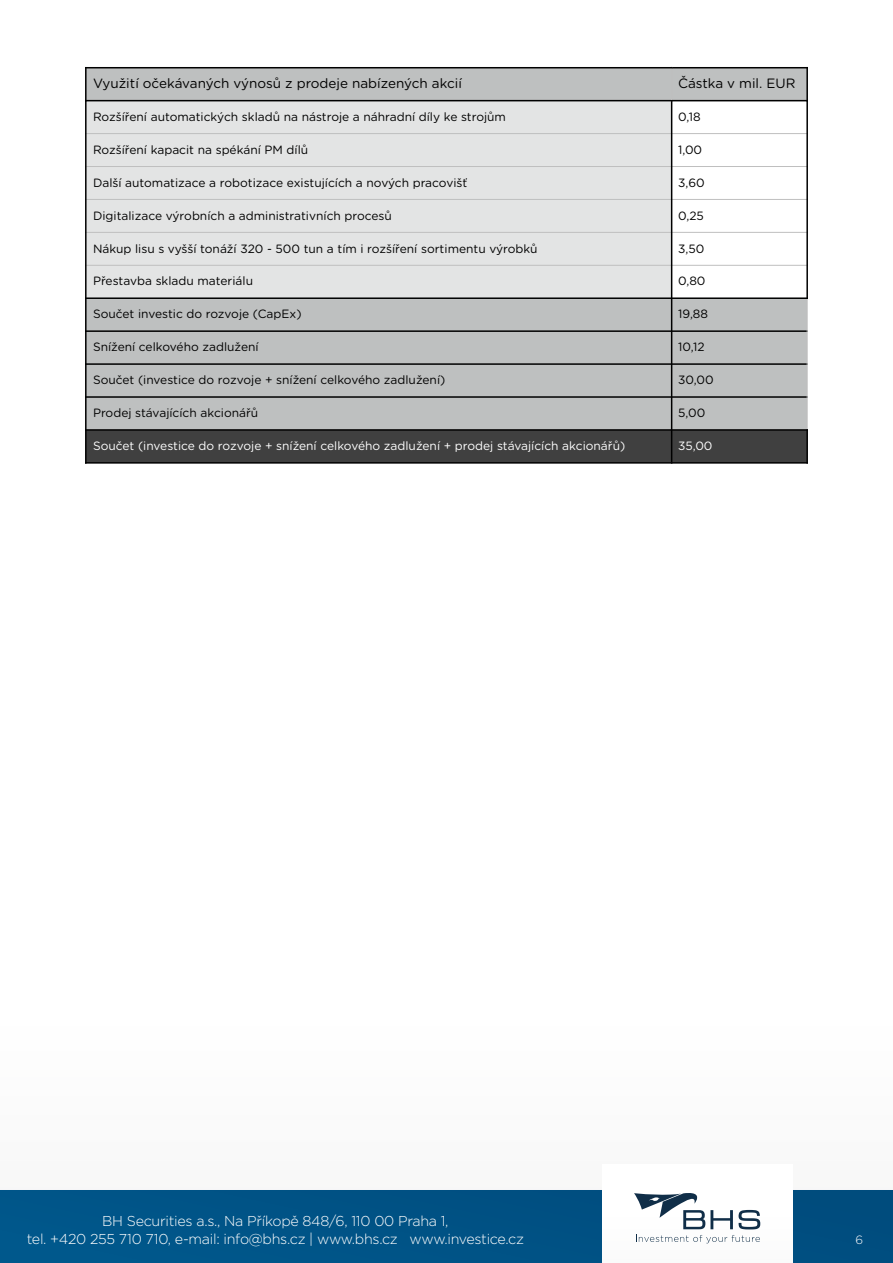
<style>
.page{position:relative;width:893px;height:1263px;background:#fff}
.page>*{position:absolute;margin:0;border:0;box-sizing:border-box;transform-origin:0 0}
.t1{font:300 14.25px/17.1px "Gotham";letter-spacing:-.02em;color:#fff;text-align:center}
.t2{font:13.5px "Gotham Rounded";color:#000}
.t3{font:12px "Gotham Rounded";color:#000}
.t4{font:12px "Gotham Rounded";color:#fff}
.t5{font:300 12px "Gotham";color:#fff}
</style>
<div class="page">
<div style="left:0;top:958px;width:893px;height:305px;background:#fafafa"></div>
<div style="left:0;top:1190px;width:893px;height:73px;background:#005386"></div>
<div style="left:602px;top:1165px;width:190px;height:98px;background:#fff"></div>
<svg style="left:739px;top:1210px;width:21px;height:19px"></svg>
<svg style="left:634px;top:1193px;width:99px;height:36px"></svg>
<svg style="left:636px;top:1235px;width:124px;height:8px"></svg>
<div style="left:0;top:0;width:893px;height:1073px;background:#fff"></div>
<div style="left:86px;top:101px;width:586px;height:33px;background:#e3e4e4"></div>
<div style="left:86px;top:134px;width:586px;height:32px;background:#e3e4e4"></div>
<div style="left:86px;top:166px;width:586px;height:33px;background:#e3e4e4"></div>
<div style="left:86px;top:199px;width:586px;height:33px;background:#e3e4e4"></div>
<div style="left:86px;top:232px;width:586px;height:33px;background:#e3e4e4"></div>
<div style="left:86px;top:265px;width:586px;height:33px;background:#e3e4e4"></div>
<div style="left:86px;top:298px;width:586px;height:33px;background:#bec0c0"></div>
<div style="left:672px;top:298px;width:135px;height:33px;background:#bec0c0"></div>
<div style="left:86px;top:331px;width:586px;height:33px;background:#bec0c0"></div>
<div style="left:672px;top:331px;width:135px;height:33px;background:#bec0c0"></div>
<div style="left:86px;top:364px;width:586px;height:33px;background:#bec0c0"></div>
<div style="left:672px;top:364px;width:135px;height:33px;background:#bec0c0"></div>
<div style="left:86px;top:397px;width:586px;height:33px;background:#bec0c0"></div>
<div style="left:672px;top:397px;width:135px;height:33px;background:#bec0c0"></div>
<div style="left:86px;top:430px;width:586px;height:33px;background:#404040"></div>
<div style="left:672px;top:430px;width:135px;height:33px;background:#404040"></div>
<hr style="left:85px;top:133px;width:587px;height:1px;background:#bfbfbf">
<hr style="left:672px;top:133px;width:136px;height:1px;background:#bfbfbf">
<hr style="left:85px;top:166px;width:587px;height:1px;background:#bfbfbf">
<hr style="left:672px;top:166px;width:136px;height:1px;background:#bfbfbf">
<hr style="left:85px;top:199px;width:587px;height:1px;background:#bfbfbf">
<hr style="left:672px;top:199px;width:136px;height:1px;background:#bfbfbf">
<hr style="left:85px;top:232px;width:587px;height:1px;background:#bfbfbf">
<hr style="left:672px;top:232px;width:136px;height:1px;background:#bfbfbf">
<hr style="left:85px;top:265px;width:587px;height:1px;background:#bfbfbf">
<hr style="left:672px;top:265px;width:136px;height:1px;background:#bfbfbf">
<hr style="left:85px;top:297px;width:723px;height:2px;background:#000">
<hr style="left:85px;top:330px;width:723px;height:2px;background:#000">
<hr style="left:85px;top:363px;width:723px;height:2px;background:#000">
<hr style="left:85px;top:396px;width:723px;height:2px;background:#000">
<hr style="left:85px;top:429px;width:723px;height:2px;background:#000">
<hr style="left:671px;top:100px;width:1px;height:198px;background:#000">
<hr style="left:671px;top:298px;width:1px;height:132px;background:#000">
<hr style="left:671px;top:430px;width:1px;height:34px;background:#000">
<hr style="left:85px;top:100px;width:2px;height:198px;background:#000">
<hr style="left:85px;top:298px;width:2px;height:132px;background:#000">
<hr style="left:85px;top:430px;width:2px;height:34px;background:#000">
<hr style="left:806px;top:100px;width:2px;height:199px;background:#000">
<hr style="left:807px;top:299px;width:1px;height:130px;background:#bfbfbf">
<hr style="left:806px;top:429px;width:2px;height:35px;background:#000">
<hr style="left:85px;top:462px;width:723px;height:2px;background:#000">
<div style="left:672px;top:68px;width:135px;height:33px;background:#bec0c0"></div>
<hr style="left:671px;top:100px;width:137px;height:1px;background:#000">
<hr style="left:806px;top:67px;width:2px;height:34px;background:#000">
<hr style="left:671px;top:67px;width:137px;height:1px;background:#000">
<div style="left:86px;top:68px;width:586px;height:33px;background:#bec0c0"></div>
<hr style="left:85px;top:100px;width:587px;height:1px;background:#000">
<hr style="left:85px;top:67px;width:2px;height:34px;background:#000">
<hr style="left:85px;top:67px;width:587px;height:1px;background:#000">
<p class="t2" style="left:93px;top:74px;width:370px">Využití očekávaných výnosů z prodeje nabízených akcií</p>
<p class="t2" style="left:678px;top:74px;width:119px">Částka v mil. EUR</p>
<p class="t3" style="left:93px;top:109px;width:415px">Rozšíření automatických skladů na nástroje a náhradní díly ke strojům</p>
<p class="t3" style="left:678px;top:109px;width:24px">0,18</p>
<p class="t3" style="left:93px;top:142px;width:217px">Rozšíření kapacit na spékání PM dílů</p>
<p class="t3" style="left:678px;top:142px;width:26px">1,00</p>
<p class="t3" style="left:93px;top:175px;width:376px">Další automatizace a robotizace existujících a nových pracovišť</p>
<p class="t3" style="left:678px;top:175px;width:28px">3,60</p>
<p class="t3" style="left:93px;top:208px;width:300px">Digitalizace výrobních a administrativních procesů</p>
<p class="t3" style="left:678px;top:208px;width:27px">0,25</p>
<p class="t3" style="left:93px;top:241px;width:446px">Nákup lisu s vyšší tonáží 320 - 500 tun a tím i rozšíření sortimentu výrobků</p>
<p class="t3" style="left:678px;top:241px;width:28px">3,50</p>
<p class="t3" style="left:93px;top:272px;width:162px">Přestavba skladu materiálu</p>
<p class="t3" style="left:678px;top:272px;width:29px">0,80</p>
<p class="t3" style="left:93px;top:305px;width:210px">Součet investic do rozvoje (CapEx)</p>
<p class="t3" style="left:678px;top:305px;width:31px">19,88</p>
<p class="t3" style="left:93px;top:338px;width:167px">Snížení celkového zadlužení</p>
<p class="t3" style="left:678px;top:338px;width:28px">10,12</p>
<p class="t3" style="left:93px;top:371px;width:354px">Součet (investice do rozvoje + snížení celkového zadlužení)</p>
<p class="t3" style="left:678px;top:371px;width:37px">30,00</p>
<p class="t3" style="left:93px;top:404px;width:167px">Prodej stávajících akcionářů</p>
<p class="t3" style="left:678px;top:404px;width:29px">5,00</p>
<p class="t4" style="left:93px;top:437px;width:534px">Součet (investice do rozvoje + snížení celkového zadlužení + prodej stávajících akcionářů)</p>
<p class="t4" style="left:678px;top:437px;width:36px">35,00</p>
<p class="t1" style="left:27px;top:1212px;width:499px">BH Securities a.s., Na Příkopě 848/6, 110 00 Praha 1,<br>tel. +420 255 710 710, e-mail: info@bhs.cz | www.bhs.cz www.investice.cz</p>
<p class="t5" style="left:855px;top:1232px;width:9px">6</p>
</div>
